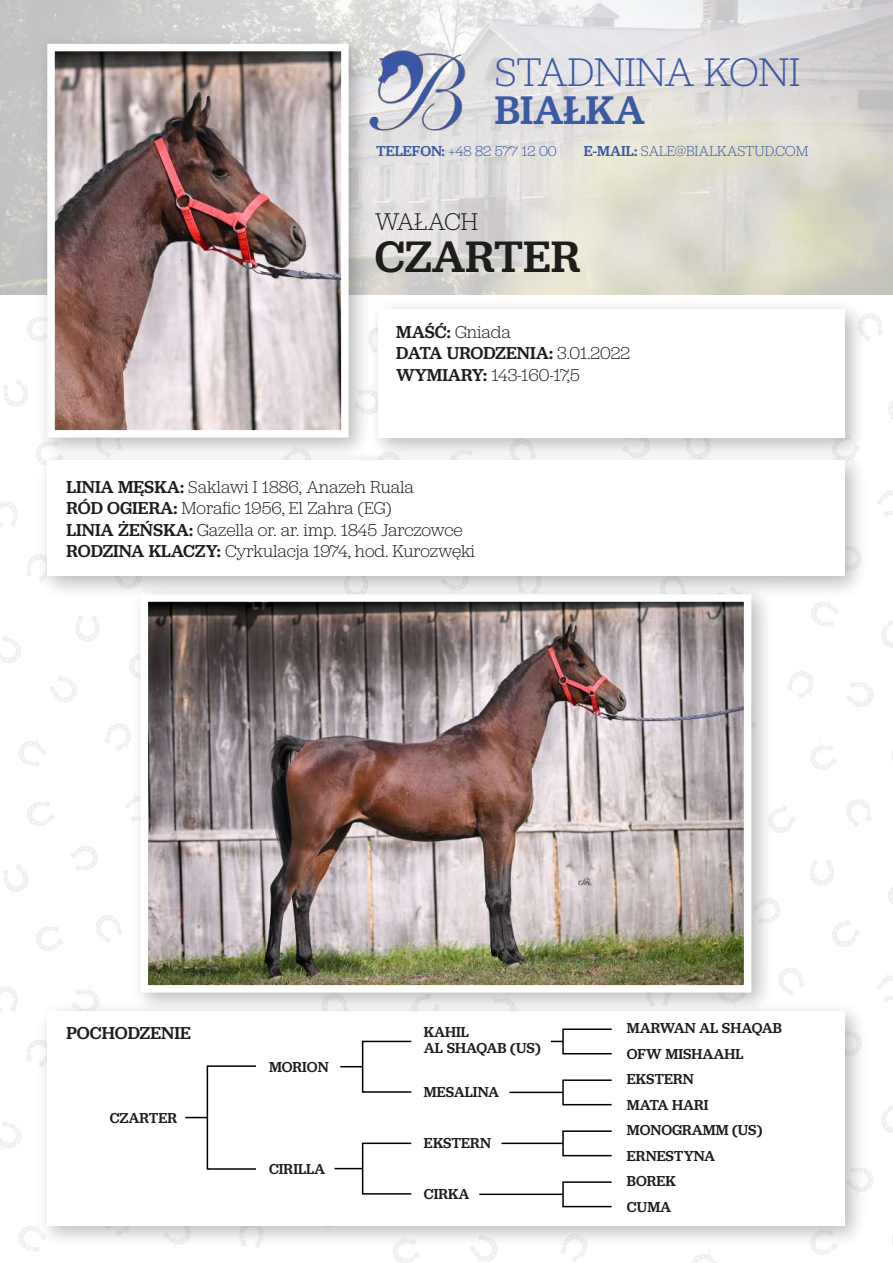
<style>
.page{position:relative;width:893px;height:1263px;background:#fff}
.page>*{position:absolute;margin:0;border:0;box-sizing:border-box;transform-origin:0 0}
.t1{font:500 45.9px "Jubilat";letter-spacing:-.005em;color:#1d1d1b}
.t2{font:300 41.55px "Jubilat";color:#3a5aa3}
.t3{font:500 41.55px "Jubilat";color:#3a5aa3}
.t4{font:300 25.2px "Jubilat";letter-spacing:-.015em;color:#1d1d1b}
.t5{font:300 18px/21.6px "Jubilat";letter-spacing:-.005em;color:#1d1d1b}
.t6{font:500 18px/21.6px "Jubilat";color:#1d1d1b}
.t7{font:500 15px/25.5px "Jubilat";color:#1d1d1b}
.t8{font:300 15px "Jubilat";color:#395aa4}
.s1{font-weight:500}
.s2{font-weight:300}
</style>
<div class="page">
<svg style="left:888px;top:401px;width:5px;height:18px"></svg>
<svg style="left:873px;top:314px;width:10px;height:21px"></svg>
<svg style="left:877px;top:488px;width:16px;height:28px"></svg>
<svg style="left:27px;top:321px;width:4px;height:16px"></svg>
<svg style="left:0;top:501px;width:18px;height:26px"></svg>
<svg style="left:3px;top:380px;width:25px;height:27px"></svg>
<svg style="left:76px;top:616px;width:23px;height:25px"></svg>
<svg style="left:50px;top:676px;width:27px;height:26px"></svg>
<svg style="left:105px;top:724px;width:19px;height:27px"></svg>
<svg style="left:0;top:636px;width:21px;height:27px"></svg>
<svg style="left:26px;top:558px;width:5px;height:18px"></svg>
<svg style="left:19px;top:739px;width:27px;height:28px"></svg>
<svg style="left:811px;top:604px;width:27px;height:22px"></svg>
<svg style="left:787px;top:671px;width:26px;height:27px"></svg>
<svg style="left:810px;top:745px;width:27px;height:25px"></svg>
<svg style="left:881px;top:620px;width:12px;height:28px"></svg>
<svg style="left:846px;top:682px;width:27px;height:28px"></svg>
<svg style="left:810px;top:860px;width:24px;height:26px"></svg>
<svg style="left:832px;top:920px;width:27px;height:28px"></svg>
<svg style="left:780px;top:968px;width:24px;height:26px"></svg>
<svg style="left:780px;top:806px;width:15px;height:28px"></svg>
<svg style="left:888px;top:886px;width:5px;height:18px"></svg>
<svg style="left:846px;top:799px;width:25px;height:27px"></svg>
<svg style="left:877px;top:973px;width:16px;height:28px"></svg>
<svg style="left:71px;top:843px;width:27px;height:28px"></svg>
<svg style="left:96px;top:915px;width:26px;height:28px"></svg>
<svg style="left:76px;top:986px;width:20px;height:8px"></svg>
<svg style="left:27px;top:802px;width:27px;height:24px"></svg>
<svg style="left:0;top:987px;width:18px;height:25px"></svg>
<svg style="left:3px;top:865px;width:25px;height:27px"></svg>
<svg style="left:36px;top:927px;width:27px;height:24px"></svg>
<svg style="left:0;top:1121px;width:21px;height:27px"></svg>
<svg style="left:26px;top:1044px;width:5px;height:17px"></svg>
<svg style="left:19px;top:1226px;width:12px;height:24px"></svg>
<svg style="left:393px;top:1254px;width:27px;height:9px"></svg>
<svg style="left:572px;top:1254px;width:12px;height:7px"></svg>
<svg style="left:692px;top:1254px;width:26px;height:9px"></svg>
<svg style="left:474px;top:1254px;width:22px;height:9px"></svg>
<svg style="left:881px;top:1106px;width:12px;height:27px"></svg>
<img style="left:0;top:0;width:893px;height:295px">
<img style="left:31px;top:27px;width:346px;height:416px">
<img style="left:56px;top:53px;width:284px;height:376px">
<div style="left:47px;top:44px;width:302px;height:394px;border:8px solid #fff"></div>
<img style="left:370px;top:48px;width:98px;height:98px">
<img style="left:362px;top:292px;width:511px;height:151px">
<div style="left:378px;top:309px;width:466px;height:128px;background:#fff"></div>
<img style="left:31px;top:443px;width:831px;height:161px">
<div style="left:47px;top:460px;width:797px;height:116px;background:#fff"></div>
<img style="left:31px;top:994px;width:842px;height:260px">
<div style="left:47px;top:1011px;width:797px;height:214px;background:#fff"></div>
<div style="left:562px;top:1028px;width:50px;height:26px;border:2px solid #000"></div>
<svg style="left:551px;top:1041px;width:12px;height:1px"></svg>
<div style="left:562px;top:1079px;width:50px;height:26px;border:2px solid #000"></div>
<hr style="left:509px;top:1092px;width:54px;height:1px;background:#000">
<div style="left:562px;top:1130px;width:50px;height:26px;border:2px solid #000"></div>
<hr style="left:501px;top:1142px;width:62px;height:2px;background:#000">
<div style="left:562px;top:1181px;width:50px;height:26px;border:2px solid #000"></div>
<hr style="left:479px;top:1193px;width:84px;height:2px;background:#000">
<div style="left:207px;top:1065px;width:50px;height:105px;border:2px solid #000"></div>
<svg style="left:185px;top:1093px;width:22px;height:30px"></svg>
<svg style="left:340px;top:1057px;width:24px;height:26px"></svg>
<div style="left:362px;top:1142px;width:50px;height:52px;border:2px solid #000"></div>
<svg style="left:335px;top:1168px;width:28px;height:1px"></svg>
<img style="left:124px;top:578px;width:656px;height:433px">
<img style="left:150px;top:603px;width:592px;height:380px">
<div style="left:141px;top:594px;width:610px;height:398px;border:8px solid #fff"></div>
<h2 class="t2" style="left:495px;top:46px;width:307px">STADNINA KONI</h2>
<h2 class="t3" style="left:495px;top:83px;width:152px">BIAŁKA</h2>
<p class="t8" style="left:376px;top:141px;width:182px"><span class="s1">TELEFON:</span> +48 82 577 12 00</p>
<p class="t8" style="left:584px;top:141px;width:226px"><span class="s1">E-MAIL:</span> SALE@BIALKASTUD.COM</p>
<h3 class="t4" style="left:375px;top:206px;width:105px">WAŁACH</h3>
<h1 class="t1" style="left:375px;top:226px;width:207px">CZARTER</h1>
<p class="t6" style="left:396px;top:320px;width:235px">MAŚĆ: <span class="s2">Gniada<br></span>DATA URODZENIA: <span class="s2">3.01.2022<br></span>WYMIARY: <span class="s2">143-160-17,5</span></p>
<p class="t5" style="left:67px;top:475px;width:410px"><span class="s1">LINIA MĘSKA:</span> Saklawi I 1886, Anazeh Ruala<br><span class="s1">RÓD OGIERA:</span> Morafic 1956, El Zahra (EG)<br><span class="s1">LINIA ŻEŃSKA:</span> Gazella or. ar. imp. 1845 Jarczowce <span class="s1">RODZINA KLACZY:</span> Cyrkulacja 1974, hod. Kurozwęki</p>
<p class="t6" style="left:67px;top:1022px;width:126px">POCHODZENIE</p>
<p class="t7" style="left:627px;top:1015px;width:157px">MARWAN AL SHAQAB<br>OFW MISHAAHL<br>EKSTERN<br>MATA HARI<br>MONOGRAMM (US)<br>ERNESTYNA<br>BOREK<br>CUMA</p>
<p class="t7" style="left:424px;top:1023px;width:118px;line-height:16.5px">KAHIL<br>AL SHAQAB (US)</p>
<p class="t7" style="left:269px;top:1053px;width:61px">MORION</p>
<p class="t7" style="left:424px;top:1079px;width:77px">MESALINA</p>
<p class="t7" style="left:110px;top:1104px;width:69px">CZARTER</p>
<p class="t7" style="left:424px;top:1130px;width:69px">EKSTERN</p>
<p class="t7" style="left:269px;top:1155px;width:58px">CIRILLA</p>
<p class="t7" style="left:424px;top:1181px;width:47px">CIRKA</p>
</div>
